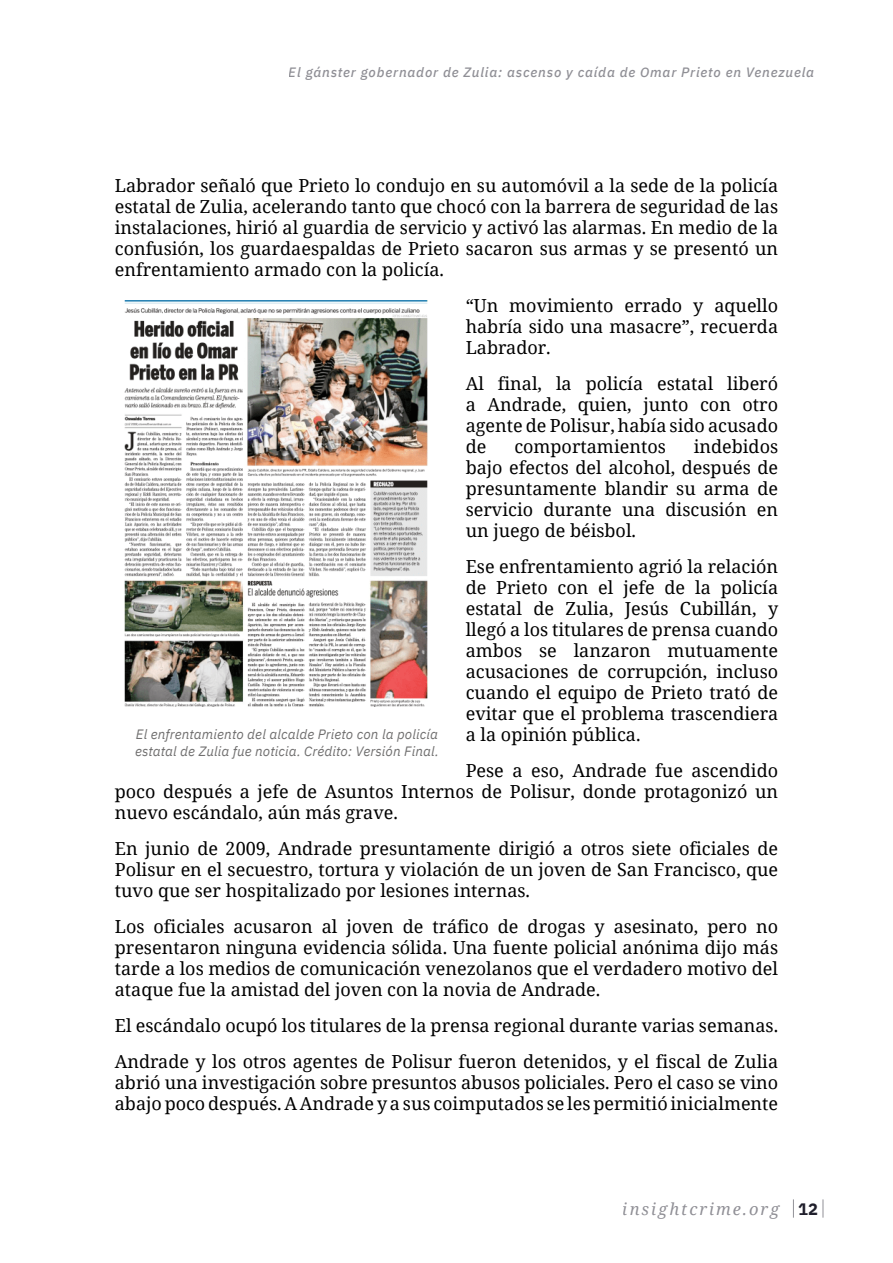
<style>
.page{position:relative;width:893px;height:1263px;background:#fff}
.page>*{position:absolute;margin:0;border:0;box-sizing:border-box;transform-origin:0 0}
.t1{font:18px/21px "Noto Serif";color:#000;text-align:justify}
.t2{font:italic 16.5px "Noto Serif";letter-spacing:.12em;color:#201f2c}
.t3{font:700 16.5px "IBM Plex Sans";color:#201f2c}
.t4{font:italic 13.5px/16.5px "IBM Plex Sans";letter-spacing:.01em;color:#706f6f}
.t5{font:italic 500 13.5px "IBM Plex Sans";letter-spacing:.06em;color:#201f2c}
</style>
<div class="page">
<svg style="left:793px;top:1199px;width:1px;height:18px"></svg>
<svg style="left:823px;top:1199px;width:1px;height:18px"></svg>
<img style="left:124px;top:301px;width:304px;height:406px">
<p class="t5" style="left:289px;top:62px;width:527px">El gánster gobernador de Zulia: ascenso y caída de Omar Prieto en Venezuela</p>
<p class="t1" style="left:115px;top:174px;width:665px">Labrador señaló que Prieto lo condujo en su automóvil a la sede de la policía estatal de Zulia, acelerando tanto que chocó con la barrera de seguridad de las instalaciones, hirió al guardia de servicio y activó las alarmas. En medio de la confusión, los guardaespaldas de Prieto sacaron sus armas y se presentó un enfrentamiento armado con la policía.</p>
<p class="t1" style="left:466px;top:294px;width:314px">“Un movimiento errado y aquello habría sido una masacre”, recuerda Labrador.</p>
<p class="t1" style="left:466px;top:372px;width:314px">Al final, la policía estatal liberó a Andrade, quien, junto con otro agente de Polisur, había sido acusado de</p>
<p class="t1" style="left:466px;top:435px;width:314px;text-indent:228px">indebidos bajo efectos del alcohol, después de presuntamente blandir su arma de servicio durante una discusión en un juego de béisbol.</p>
<p class="t1" style="left:466px;top:555px;width:314px">Ese enfrentamiento agrió la relación de Prieto con el jefe de la policía estatal de Zulia, Jesús Cubillán, y llegó a los titulares de prensa cuando ambos se lanzaron mutuamente acusaciones de corrupción, incluso cuando el equipo de Prieto trató de evitar que el problema trascendiera a la opinión pública.</p>
<p class="t1" style="left:115px;top:759px;width:665px;text-indent:351px">Pese a eso, Andrade fue ascendido poco después a jefe de Asuntos Internos de Polisur, donde protagonizó un nuevo escándalo, aún más grave.</p>
<p class="t1" style="left:115px;top:837px;width:665px">En junio de 2009, Andrade presuntamente dirigió a otros siete oficiales de Polisur en el secuestro, tortura y violación de un joven de San Francisco, que tuvo que ser hospitalizado por lesiones internas.</p>
<p class="t1" style="left:115px;top:915px;width:665px">Los oficiales acusaron al joven de tráfico de drogas y asesinato, pero no presentaron ninguna evidencia sólida. Una fuente policial anónima dijo más tarde a los medios de comunicación venezolanos que el verdadero motivo del ataque fue la amistad del joven con la novia de Andrade.</p>
<p class="t1" style="left:115px;top:1007px;width:665px;line-height:36px">El escándalo ocupó los titulares de la prensa regional durante varias semanas.<br>Andrade y los otros agentes de Polisur fueron detenidos, y el fiscal de Zulia</p>
<p class="t1" style="left:115px;top:1071px;width:665px">abrió una investigación sobre presuntos abusos policiales. Pero el caso se vino abajo poco después. A Andrade y a sus coimputados se les permitió inicialmente</p>
<p class="t1" style="left:514px;top:435px;width:153px">comportamientos</p>
<p class="t4" style="left:135px;top:725px;width:305px">El enfrentamiento del alcalde Prieto con la policía estatal de Zulia fue noticia. Crédito: Versión Final.</p>
<p class="t2" style="left:623px;top:1197px;width:158px">insightcrime.org</p>
<p class="t3" style="left:798px;top:1196px;width:21px">12</p>
</div>
